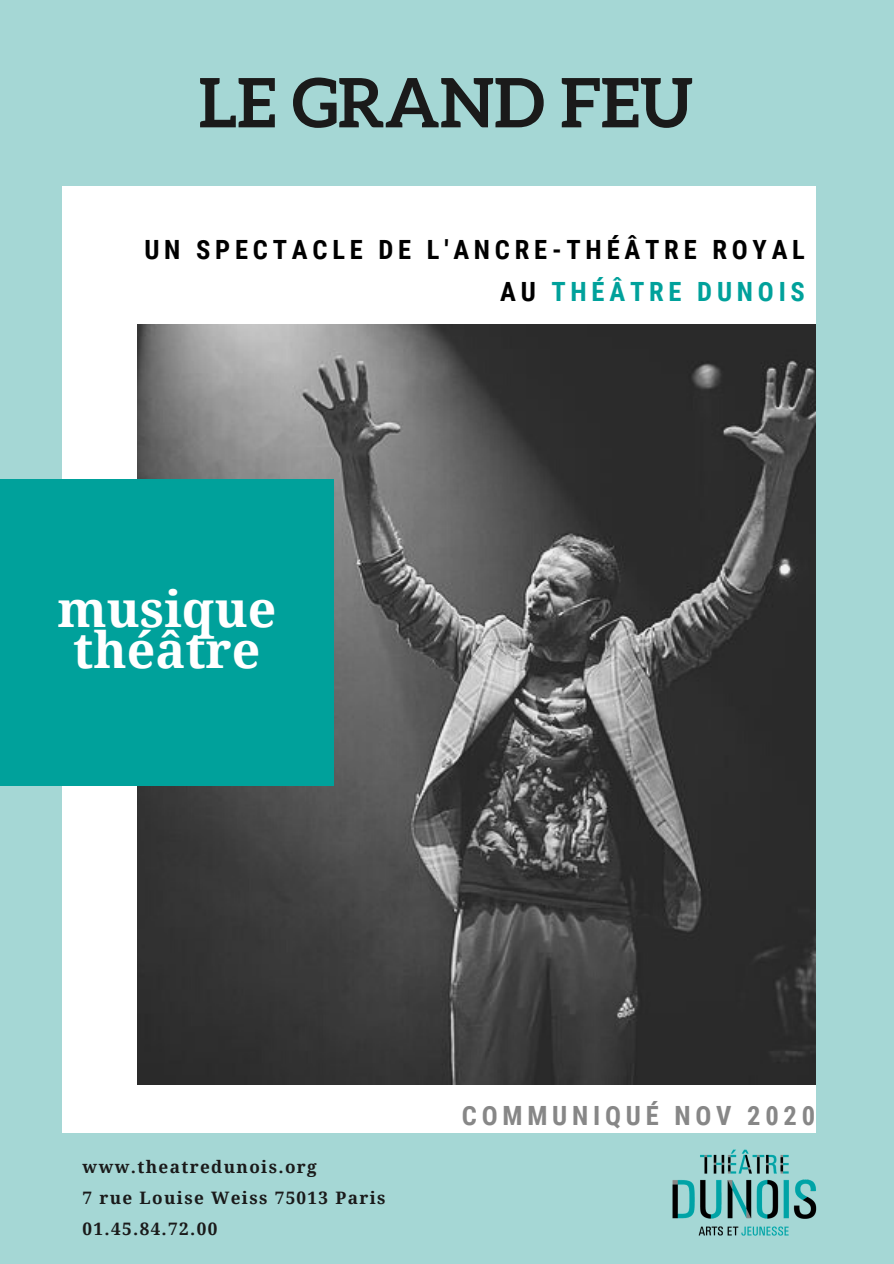
<style>
.page{position:relative;width:894px;height:1264px;background:#fff}
.page>*{position:absolute;margin:0;border:0;box-sizing:border-box;transform-origin:0 0}
.t1{font:700 68.1px "Aleo";color:#1a1a1a}
.t2{font:700 49.95px/41px "Droid Serif";color:#fff;text-align:center}
.t3{font:700 26.55px/42.8px "Roboto Condensed";letter-spacing:.18em;color:#000;text-align:right}
.t4{font:700 26.55px "Roboto Condensed";letter-spacing:.18em;color:#878787}
.t5{font:700 17.1px/30.9px "Droid Serif";letter-spacing:.08em;color:#1a1a1a}
.s1{color:#00a19b}
</style>
<div class="page">
<div style="left:0;top:0;width:893px;height:1263px;background:#a5d7d5"></div>
<div style="left:63px;top:186px;width:752px;height:946px;background:#fff"></div>
<img style="left:138px;top:324px;width:676px;height:760px">
<div style="left:0;top:479px;width:334px;height:306px;background:#00a19b"></div>
<img style="left:672px;top:1149px;width:145px;height:87px">
<h1 class="t1" style="left:199px;top:63px;width:495px">LE GRAND FEU</h1>
<h3 class="t3" style="left:144px;top:228px;width:662px">UN SPECTACLE DE L'ANCRE-THÉÂTRE ROYAL<br>AU <span class="s1">THÉÂTRE DUNOIS</span></h3>
<h2 class="t2" style="left:57px;top:589px;width:220px">musique théâtre</h2>
<p class="t5" style="left:83px;top:1151px;width:304px">www.theatredunois.org<br>7 rue Louise Weiss 75013 Paris<br>01.45.84.72.00</p>
<h3 class="t4" style="left:461px;top:1100px;width:354px">COMMUNIQUÉ NOV 2020</h3>
</div>
